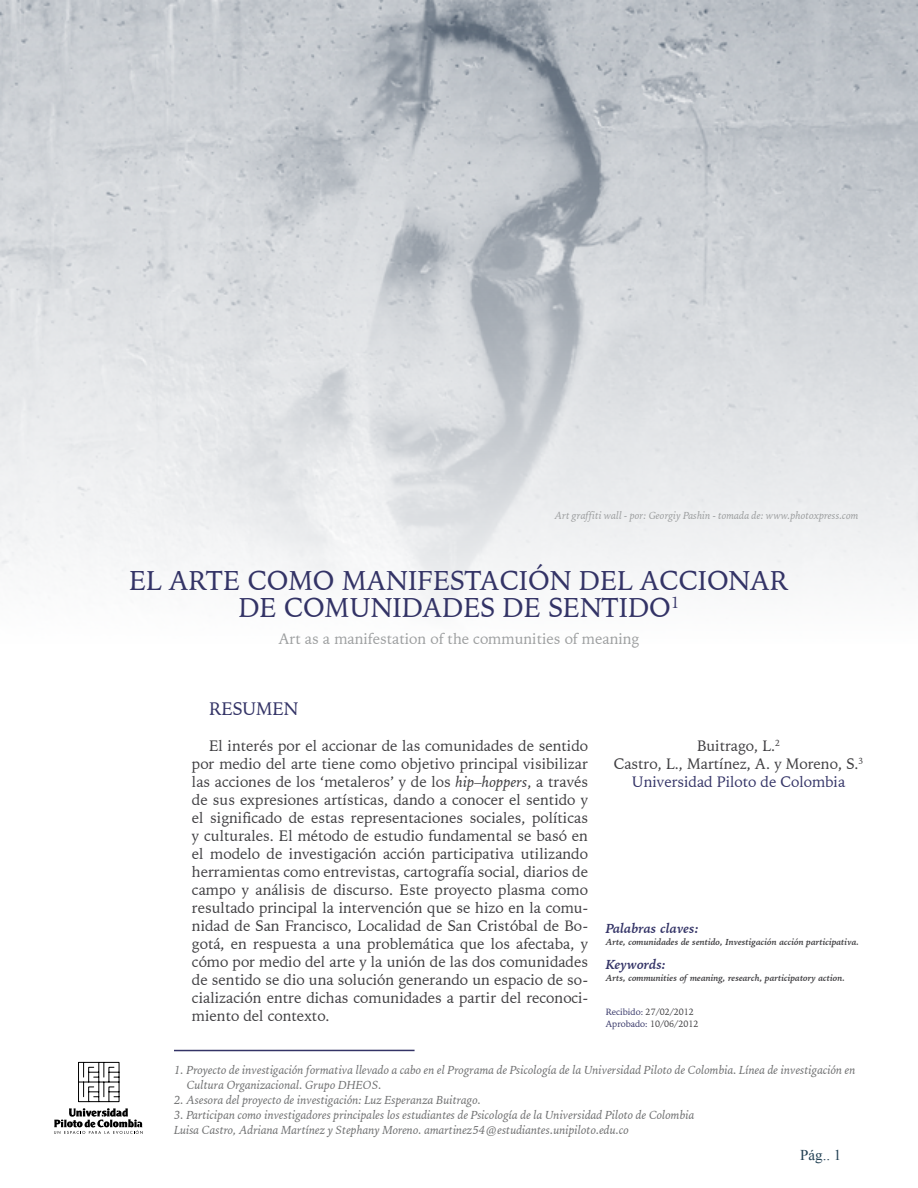
<style>
.page{position:relative;width:918px;height:1188px;background:#fff}
.page>*{position:absolute;margin:0;border:0;box-sizing:border-box;transform-origin:0 0}
.t1{font:27px/27px "Iowan Old Style BT";color:#336;text-align:center}
.t2{font:18px "Iowan Old Style BT";letter-spacing:-.01em;color:#336}
.t3{font:15px/18px "Iowan Old Style BT";color:#3e3d40;text-align:center}
.t4{font:15px "Iowan Old Style BT";color:#9c9e9f}
.t5{font:15px "Times New Roman";color:#244255}
.t6{font:italic 700 13.5px "Iowan Old Style BT";color:#336}
.t7{font:italic 12px/15px "Iowan Old Style BT";color:#707172}
.t8{font:italic 10.5px "Iowan Old Style BT";color:#9c9e9f}
.t9{font:italic 700 9px "Iowan Old Style BT";color:#3e3d40}
.t10{font:9px/12px "Iowan Old Style BT";color:#3e3d40}
.s1{font-style:italic}
.s2{color:#336}
</style>
<div class="page">
<svg style="left:78px;top:1061px;width:41px;height:42px"></svg>
<svg style="left:78px;top:1062px;width:42px;height:40px"></svg>
<svg style="left:54px;top:1108px;width:89px;height:26px"></svg>
<img style="left:0;top:0;width:917px;height:609px">
<hr style="left:174px;top:1050px;width:241px;height:1px;background:#336">
<p class="t8" style="left:555px;top:509px;width:305px">Art graffiti wall - por: Georgiy Pashin - tomada de: www.photoxpress.com</p>
<h1 class="t1" style="left:129px;top:566px;width:661px">EL ARTE COMO MANIFESTACIÓN DEL ACCIONAR<br>DE COMUNIDADES DE SENTIDO<sup>1</sup></h1>
<p class="t4" style="left:279px;top:629px;width:362px">Art as a manifestation of the communities of meaning</p>
<p class="t2" style="left:209px;top:697px;width:91px">RESUMEN</p>
<p class="t3" style="left:192px;top:736px;width:398px;text-align:justify;text-indent:17px">El interés por el accionar de las comunidades de sentido por medio del arte tiene como objetivo principal visibilizar las acciones de los ‘metaleros’ y de los <span class="s1">hip–hoppers</span>, a través de sus expresiones artísticas, dando a conocer el sentido y el significado de estas representaciones sociales, políticas y culturales. El método de estudio fundamental se basó en el modelo de investigación acción participativa utilizando herramientas como entrevistas, cartografía social, diarios de campo y análisis de discurso. Este proyecto plasma como resultado principal la intervención que se hizo en la comu&shy;nidad de San Francisco, Localidad de San Cristóbal de Bo&shy;gotá, en respuesta a una problemática que los afectaba, y cómo por medio del arte y la unión de las dos comunidades de sentido se dio una solución generando un espacio de so&shy;cialización entre dichas comunidades a partir del reconoci&shy;miento del contexto.</p>
<p class="t3" style="left:614px;top:737px;width:251px">Buitrago, L.<sup>2<br></sup>Castro, L., Martínez, A. y Moreno, S.<sup>3<br></sup><span class="s2">Universidad Piloto de Colombia</span></p>
<p class="t6" style="left:606px;top:919px;width:95px">Palabras claves:</p>
<p class="t9" style="left:606px;top:936px;width:255px">Arte, comunidades de sentido, Investigación acción participativa.</p>
<p class="t6" style="left:606px;top:955px;width:62px">Keywords:</p>
<p class="t9" style="left:606px;top:972px;width:241px">Arts, communities of meaning, research, participatory action.</p>
<p class="t10" style="left:606px;top:1006px;width:94px"><span class="s2">Recibido:</span> 27/02/2012<br><span class="s2">Aprobado:</span> 10/06/2012</p>
<p class="t7" style="left:187px;top:1062px;width:670px;text-indent:-13px">1. Proyecto de investigación formativa llevado a cabo en el Programa de Psicología de la Universidad Piloto de Colombia. Línea de investigación en<br>Cultura Organizacional. Grupo DHEOS.</p>
<p class="t7" style="left:174px;top:1092px;width:309px">2. Asesora del proyecto de investigación: Luz Esperanza Buitrago.</p>
<p class="t7" style="left:174px;top:1107px;width:522px">3. Participan como investigadores principales los estudiantes de Psicología de la Universidad Piloto de Colombia<br>Luisa Castro, Adriana Martínez y Stephany Moreno. amartinez54@estudiantes.unipiloto.edu.co</p>
<p class="t5" style="left:800px;top:1145px;width:43px">Pág.. 1</p>
</div>
